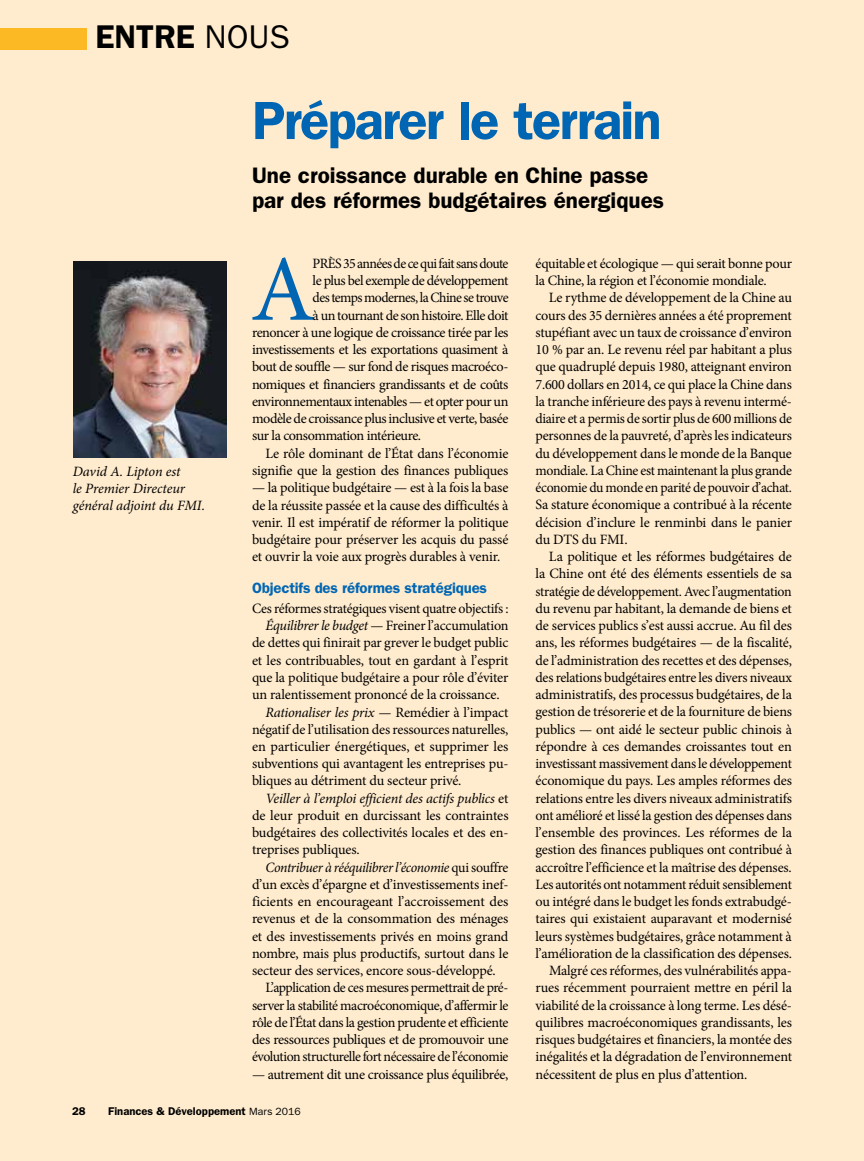
<style>
.page{position:relative;width:864px;height:1161px;background:#ffecce}
.page>*{position:absolute;margin:0;border:0;box-sizing:border-box;transform-origin:0 0}
.t1{font:93.9px "Minion Pro";color:#0066b3}
.t2{font:600 54px "ITC Franklin Gothic Std";letter-spacing:-.035em;color:#0066b3}
.t3{font:600 33px "ITC Franklin Gothic Std";color:#000}
.t4{font:600 22.5px/25.5px "ITC Franklin Gothic Std";color:#000}
.t5{font:600 15px "ITC Franklin Gothic Std";letter-spacing:-.01em;color:#0066b3}
.t6{font:14.25px/17.2px "Minion Pro";letter-spacing:-.015em;color:#000;text-align:justify}
.t7{font:italic 14.25px/17.2px "Minion Pro";letter-spacing:-.015em;color:#000}
.t8{font:14.25px "Minion Pro";letter-spacing:-.035em;color:#000}
.t9{font:14.25px "Minion Pro";letter-spacing:-.04em;color:#000}
.t10{font:600 11.25px "ITC Franklin Gothic Std";color:#000}
.s1{font-weight:400}
.s2{font-style:italic}
.s3{font-style:normal}
.s4{font-weight:400;font-size:10.5px}
</style>
<div class="page">
<img style="left:74px;top:262px;width:152px;height:195px">
<div style="left:0;top:28px;width:86px;height:22px;background:#fdb924"></div>
<h3 class="t3" style="left:95px;top:17px;width:196px">ENTRE <span class="s1">NOUS</span></h3>
<p class="t7" style="left:73px;top:463px;width:134px">David A. Lipton est<br>le Premier Directeur général adjoint du FMI.</p>
<h2 class="t2" style="left:252px;top:89px;width:411px">Préparer le terrain</h2>
<h3 class="t4" style="left:252px;top:162px;width:414px">Une croissance durable en Chine passe par des réformes budgétaires énergiques</h3>
<h1 class="t1" style="left:251px;top:227px;width:66px">A</h1>
<p class="t9" style="left:313px;top:254px;width:197px">PRÈS 35 années de ce qui fait sans doute</p>
<p class="t8" style="left:313px;top:271px;width:197px">le plus bel exemple de développement</p>
<p class="t9" style="left:313px;top:288px;width:197px">des temps modernes, la Chine se trouve</p>
<p class="t8" style="left:313px;top:306px;width:197px">à un tournant de son histoire. Elle doit</p>
<p class="t6" style="left:252px;top:324px;width:258px">renoncer à une logique de croissance tirée par les</p>
<p class="t6" style="left:252px;top:341px;width:258px">investissements et les exportations quasiment à</p>
<p class="t6" style="left:252px;top:358px;width:258px">bout de souffle — sur fond de risques macroéco-</p>
<p class="t6" style="left:252px;top:376px;width:258px">nomiques et financiers grandissants et de coûts</p>
<p class="t6" style="left:252px;top:393px;width:258px">environnementaux intenables — et opter pour un</p>
<p class="t8" style="left:252px;top:409px;width:258px">modèle de croissance plus inclusive et verte, basée</p>
<p class="t6" style="left:252px;top:427px;width:171px">sur la consommation intérieure.</p>
<p class="t6" style="left:265px;top:445px;width:244px">Le rôle dominant de l’État dans l’économie</p>
<p class="t6" style="left:252px;top:462px;width:258px">signifie que la gestion des finances publiques</p>
<p class="t6" style="left:252px;top:479px;width:258px">— la politique budgétaire — est à la fois la base de la réussite passée et la cause des difficultés à venir. Il est impératif de réformer la politique budgétaire pour préserver les acquis du passé et ouvrir la voie aux progrès durables à venir.</p>
<p class="t5" style="left:252px;top:579px;width:237px">Objectifs des réformes stratégiques</p>
<p class="t6" style="left:252px;top:600px;width:258px">Ces réformes stratégiques visent quatre objectifs :</p>
<p class="t6" style="left:266px;top:617px;width:245px"><span class="s2">Équilibrer le budget</span> — Freiner l’accumulation</p>
<p class="t6" style="left:252px;top:634px;width:258px">de dettes qui finirait par grever le budget public</p>
<p class="t6" style="left:252px;top:652px;width:258px">et les contribuables, tout en gardant à l’esprit</p>
<p class="t6" style="left:252px;top:669px;width:258px">que la politique budgétaire a pour rôle d’éviter</p>
<p class="t6" style="left:252px;top:686px;width:249px">un ralentissement prononcé de la croissance.</p>
<p class="t7" style="left:265px;top:703px;width:244px">Rationaliser les prix — <span class="s3">Remédier à l’impact</span></p>
<p class="t6" style="left:252px;top:721px;width:258px">négatif de l’utilisation des ressources naturelles,</p>
<p class="t6" style="left:252px;top:738px;width:258px">en particulier énergétiques, et supprimer les</p>
<p class="t6" style="left:252px;top:755px;width:258px">subventions qui avantagent les entreprises pu-</p>
<p class="t6" style="left:252px;top:772px;width:211px">bliques au détriment du secteur privé.</p>
<p class="t7" style="left:265px;top:790px;width:245px">Veiller à l’emploi efficient des actifs publics <span class="s3">et</span></p>
<p class="t6" style="left:252px;top:807px;width:258px">de leur produit en durcissant les contraintes</p>
<p class="t6" style="left:252px;top:824px;width:258px">budgétaires des collectivités locales et des en-</p>
<p class="t6" style="left:252px;top:841px;width:109px">treprises publiques.</p>
<p class="t7" style="left:266px;top:859px;width:244px">Contribuer à rééquilibrer l’économie <span class="s3">qui souffre</span></p>
<p class="t6" style="left:252px;top:876px;width:258px">d’un excès d’épargne et d’investissements inef-</p>
<p class="t6" style="left:252px;top:893px;width:258px">ficients en encourageant l’accroissement des</p>
<p class="t6" style="left:252px;top:910px;width:258px">revenus et de la consommation des ménages</p>
<p class="t6" style="left:252px;top:928px;width:258px">et des investissements privés en moins grand</p>
<p class="t6" style="left:252px;top:945px;width:258px">nombre, mais plus productifs, surtout dans le</p>
<p class="t6" style="left:252px;top:962px;width:245px">secteur des services, encore sous-développé.</p>
<p class="t6" style="left:266px;top:979px;width:245px">L’application de ces mesures permettrait de pré-</p>
<p class="t6" style="left:252px;top:997px;width:258px">server la stabilité macroéconomique, d’affermir le</p>
<p class="t6" style="left:252px;top:1014px;width:258px">rôle de l’État dans la gestion prudente et efficiente</p>
<p class="t6" style="left:252px;top:1031px;width:258px">des ressources publiques et de promouvoir une</p>
<p class="t6" style="left:252px;top:1048px;width:258px">évolution structurelle fort nécessaire de l’économie</p>
<p class="t6" style="left:252px;top:1066px;width:258px">— autrement dit une croissance plus équilibrée,</p>
<p class="t6" style="left:536px;top:255px;width:258px">équitable et écologique — qui serait bonne pour la Chine, la région et l’économie mondiale.</p>
<p class="t6" style="left:536px;top:289px;width:258px;text-indent:13px">Le rythme de développement de la Chine au cours des 35 dernières années a été proprement stupéfiant avec un taux de croissance d’environ 10 % par an. Le revenu réel par habitant a plus que quadruplé depuis 1980, atteignant environ 7.600 dollars en 2014, ce qui place la Chine dans la tranche inférieure des pays à revenu intermé&shy;diaire et a permis de sortir plus de 600 millions de personnes de la pauvreté, d’après les indicateurs du développement dans le monde de la Banque mondiale. La Chine est maintenant la plus grande économie du monde en parité de pouvoir d’achat.<br>Sa stature économique a contribué à la récente décision d’inclure le renminbi dans le panier du DTS du FMI.</p>
<p class="t6" style="left:549px;top:548px;width:245px">La politique et les réformes budgétaires de</p>
<p class="t6" style="left:536px;top:565px;width:258px">la Chine ont été des éléments essentiels de sa</p>
<p class="t6" style="left:536px;top:583px;width:258px">stratégie de développement. Avec l’augmentation</p>
<p class="t6" style="left:536px;top:600px;width:258px">du revenu par habitant, la demande de biens et</p>
<p class="t6" style="left:536px;top:617px;width:258px">de services publics s’est aussi accrue. Au fil des</p>
<p class="t6" style="left:536px;top:634px;width:258px">ans, les réformes budgétaires — de la fiscalité,</p>
<p class="t6" style="left:536px;top:652px;width:258px">de l’administration des recettes et des dépenses,</p>
<p class="t6" style="left:536px;top:669px;width:258px">des relations budgétaires entre les divers niveaux</p>
<p class="t6" style="left:536px;top:686px;width:258px">administratifs, des processus budgétaires, de la</p>
<p class="t6" style="left:536px;top:703px;width:258px">gestion de trésorerie et de la fourniture de biens</p>
<p class="t6" style="left:536px;top:721px;width:258px">publics — ont aidé le secteur public chinois à</p>
<p class="t6" style="left:536px;top:738px;width:258px">répondre à ces demandes croissantes tout en</p>
<p class="t6" style="left:536px;top:755px;width:258px">investissant massivement dans le développement</p>
<p class="t6" style="left:536px;top:772px;width:258px">économique du pays. Les amples réformes des</p>
<p class="t6" style="left:536px;top:790px;width:258px">relations entre les divers niveaux administratifs</p>
<p class="t6" style="left:536px;top:807px;width:258px">ont amélioré et lissé la gestion des dépenses dans</p>
<p class="t6" style="left:536px;top:824px;width:258px">l’ensemble des provinces. Les réformes de la</p>
<p class="t6" style="left:536px;top:841px;width:258px">gestion des finances publiques ont contribué à</p>
<p class="t6" style="left:536px;top:859px;width:258px">accroître l’efficience et la maîtrise des dépenses.</p>
<p class="t6" style="left:536px;top:876px;width:258px">Les autorités ont notamment réduit sensiblement</p>
<p class="t6" style="left:536px;top:893px;width:258px">ou intégré dans le budget les fonds extrabudgé-</p>
<p class="t6" style="left:536px;top:910px;width:258px">taires qui existaient auparavant et modernisé</p>
<p class="t6" style="left:536px;top:928px;width:258px">leurs systèmes budgétaires, grâce notamment à</p>
<p class="t6" style="left:536px;top:945px;width:258px">l’amélioration de la classification des dépenses.</p>
<p class="t6" style="left:549px;top:962px;width:245px">Malgré ces réformes, des vulnérabilités appa-</p>
<p class="t6" style="left:536px;top:979px;width:258px">rues récemment pourraient mettre en péril la</p>
<p class="t6" style="left:536px;top:997px;width:258px">viabilité de la croissance à long terme. Les désé-</p>
<p class="t6" style="left:536px;top:1014px;width:258px">quilibres macroéconomiques grandissants, les</p>
<p class="t6" style="left:536px;top:1031px;width:258px">risques budgétaires et financiers, la montée des</p>
<p class="t6" style="left:536px;top:1048px;width:258px">inégalités et la dégradation de l’environnement</p>
<p class="t6" style="left:536px;top:1066px;width:214px">nécessitent de plus en plus d’attention.</p>
<p class="t10" style="left:72px;top:1104px;width:15px">28</p>
<p class="t10" style="left:108px;top:1104px;width:194px">Finances &amp; Développement <span class="s4">Mars 2016</span></p>
</div>
